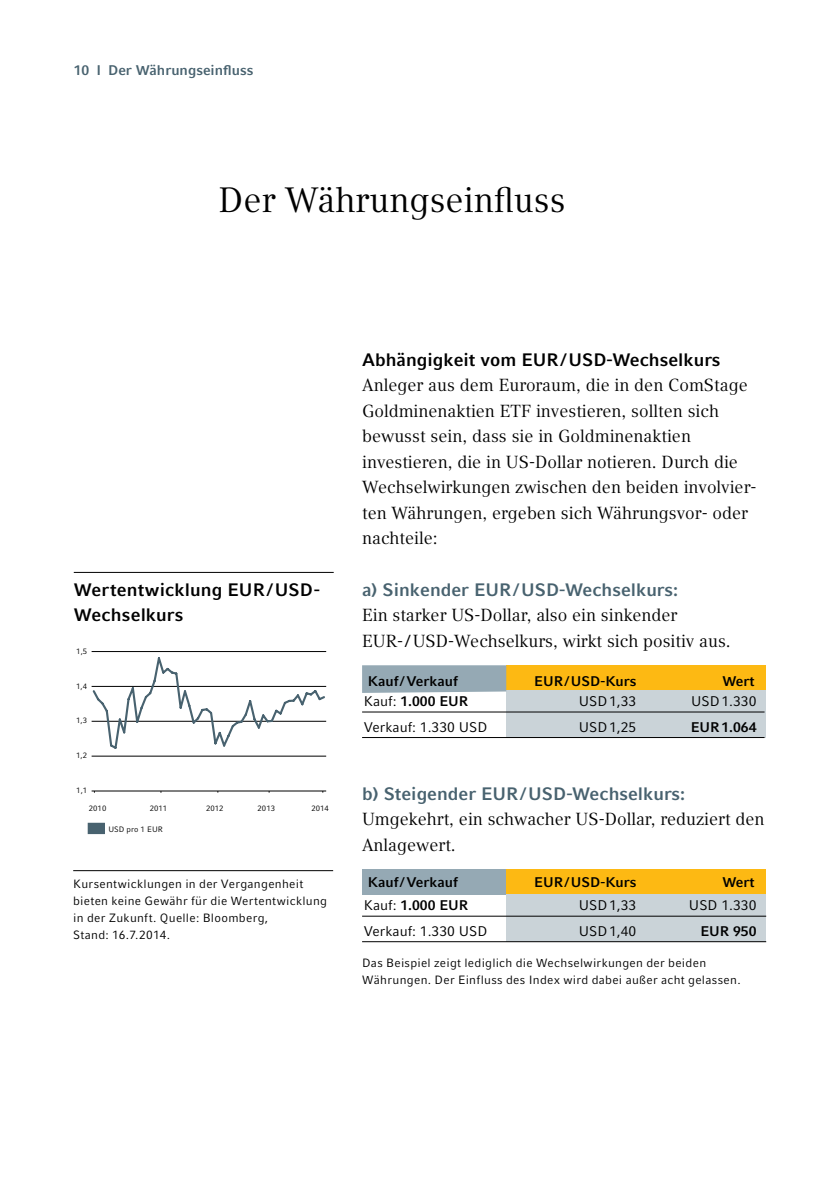
<style>
.page{position:relative;width:840px;height:1191px;background:#fff}
.page>*{position:absolute;margin:0;border:0;box-sizing:border-box;transform-origin:0 0}
.t1{font:35px "Compatil Text LT Pro";color:#000}
.t2{font:700 18px/25.6px "Compatil Fact LT Pro";color:#000}
.t3{font:700 18px "Compatil Fact LT Pro";color:#48626f}
.t4{font:17.4px/25.6px "Compatil Text LT Pro";color:#000}
.t5{font:700 14px "Compatil Fact LT Pro";color:#000}
.t6{font:14px "Compatil Fact LT Pro";color:#000}
.t7{font:700 14px "Compatil Fact LT Pro";color:#48626f}
.t8{font:12px/17px "Compatil Fact LT Pro";letter-spacing:.025em;color:#000}
.t9{font:7.8px "Compatil Fact LT Pro";color:#000}
.s1{font-weight:400}
</style>
<div class="page">
<div style="left:362px;top:869px;width:144px;height:26px;background:#95a9b4"></div>
<div style="left:506px;top:869px;width:259px;height:26px;background:#fdb913"></div>
<div style="left:506px;top:895px;width:259px;height:47px;background:#cad3d8"></div>
<hr style="left:362px;top:916px;width:403px;height:1px;background:#000">
<hr style="left:362px;top:941px;width:403px;height:1px;background:#000">
<hr style="left:73px;top:870px;width:260px;height:1px;background:#000">
<hr style="left:74px;top:572px;width:259px;height:1px;background:#000">
<div style="left:88px;top:823px;width:16px;height:10px;background:#48626f"></div>
<div style="left:88px;top:823px;width:17px;height:11px;border:1px solid #48626f"></div>
<hr style="left:92px;top:756px;width:234px;height:1px;background:#000">
<hr style="left:92px;top:651px;width:234px;height:1px;background:#000">
<hr style="left:92px;top:790px;width:234px;height:1px;background:#000">
<svg style="left:91px;top:657px;width:235px;height:92px"></svg>
<div style="left:506px;top:665px;width:259px;height:25px;background:#fdb913"></div>
<div style="left:506px;top:690px;width:259px;height:48px;background:#cad3d8"></div>
<svg style="left:362px;top:665px;width:144px;height:28px;background:#99acb6"></svg>
<hr style="left:362px;top:711px;width:402px;height:1px;background:#000">
<hr style="left:362px;top:737px;width:402px;height:1px;background:#000">
<p class="t7" style="left:74px;top:62px;width:181px">10 I Der Währungseinfluss</p>
<h1 class="t1" style="left:218px;top:179px;width:348px">Der Währungseinfluss</h1>
<p class="t2" style="left:74px;top:576px;width:248px">Wertentwicklung EUR/USD-<br>Wechselkurs</p>
<p class="t9" style="left:76px;top:646px;width:12px">1,5</p>
<p class="t9" style="left:76px;top:681px;width:12px">1,4</p>
<p class="t9" style="left:76px;top:716px;width:12px">1,3</p>
<p class="t9" style="left:76px;top:751px;width:12px">1,2</p>
<p class="t9" style="left:76px;top:786px;width:12px">1,1</p>
<p class="t9" style="left:89px;top:804px;width:19px">2010</p>
<p class="t9" style="left:150px;top:804px;width:19px">2011</p>
<p class="t9" style="left:206px;top:803px;width:19px">2012</p>
<p class="t9" style="left:257px;top:804px;width:19px">2013</p>
<p class="t9" style="left:311px;top:804px;width:19px">2014</p>
<p class="t9" style="left:108px;top:824px;width:56px">USD pro 1 EUR</p>
<p class="t8" style="left:73px;top:875px;width:255px">Kursentwicklungen in der Vergangenheit bieten keine Gewähr für die Wertentwicklung in der Zukunft. Quelle: Bloomberg,<br>Stand: 16.7.2014.</p>
<p class="t2" style="left:362px;top:347px;width:359px">Abhängigkeit vom EUR/USD-Wechselkurs</p>
<p class="t4" style="left:362px;top:373px;width:396px">Anleger aus dem Euroraum, die in den ComStage Goldminenaktien ETF investieren, sollten sich bewusst sein, dass sie in Goldminenaktien investieren, die in US-Dollar notieren. Durch die Wechselwirkungen zwischen den beiden involvier&shy;ten Währungen, ergeben sich Währungsvor- oder nachteile:</p>
<p class="t3" style="left:362px;top:578px;width:317px">a) Sinkender EUR/USD-Wechselkurs:</p>
<p class="t4" style="left:362px;top:602px;width:370px">Ein starker US-Dollar, also ein sinkender<br>EUR- /USD-Wechselkurs, wirkt sich positiv aus.</p>
<p class="t5" style="left:367px;top:672px;width:92px">Kauf/Verkauf</p>
<p class="t5" style="left:534px;top:672px;width:104px">EUR/USD-Kurs</p>
<p class="t5" style="left:722px;top:672px;width:34px">Wert</p>
<p class="t5" style="left:363px;top:693px;width:106px"><span class="s1">Kauf:</span> 1.000 EUR</p>
<p class="t6" style="left:578px;top:693px;width:59px">USD1,33</p>
<p class="t6" style="left:690px;top:693px;width:67px">USD1.330</p>
<p class="t6" style="left:363px;top:718px;width:125px">Verkauf: 1.330 USD</p>
<p class="t6" style="left:578px;top:718px;width:59px">USD1,25</p>
<p class="t5" style="left:690px;top:718px;width:67px">EUR1.064</p>
<p class="t3" style="left:362px;top:783px;width:324px">b) Steigender EUR/USD-Wechselkurs:</p>
<p class="t4" style="left:362px;top:806px;width:403px">Umgekehrt, ein schwacher US-Dollar, reduziert den<br>Anlagewert.</p>
<p class="t5" style="left:367px;top:873px;width:92px">Kauf/Verkauf</p>
<p class="t5" style="left:534px;top:873px;width:104px">EUR/USD-Kurs</p>
<p class="t5" style="left:722px;top:873px;width:34px">Wert</p>
<p class="t5" style="left:363px;top:897px;width:106px"><span class="s1">Kauf:</span> 1.000 EUR</p>
<p class="t6" style="left:578px;top:897px;width:59px">USD1,33</p>
<p class="t6" style="left:688px;top:897px;width:69px">USD 1.330</p>
<p class="t6" style="left:363px;top:922px;width:125px">Verkauf: 1.330 USD</p>
<p class="t6" style="left:578px;top:922px;width:59px">USD1,40</p>
<p class="t5" style="left:700px;top:922px;width:58px">EUR 950</p>
<p class="t8" style="left:362px;top:954px;width:380px">Das Beispiel zeigt lediglich die Wechselwirkungen der beiden<br>Währungen. Der Einfluss des Index wird dabei außer acht gelassen.</p>
</div>
